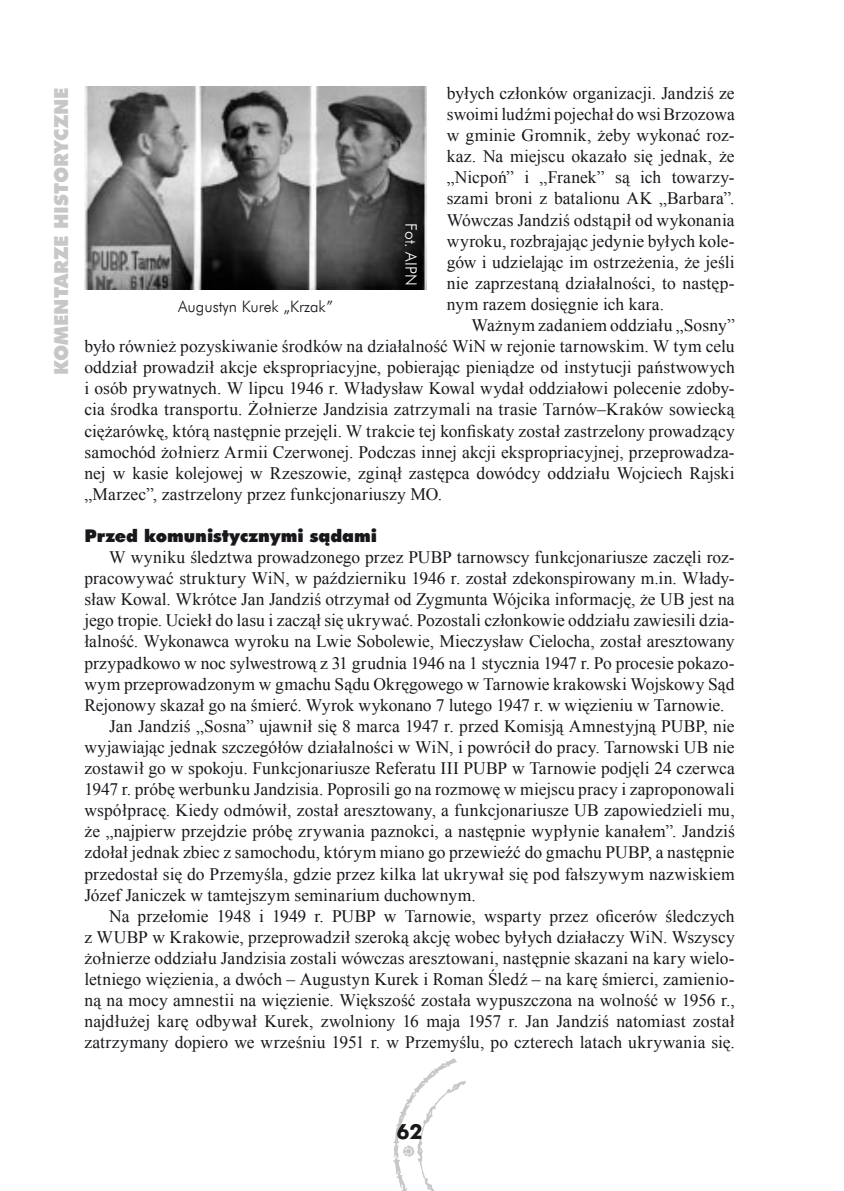
<style>
.page{position:relative;width:844px;height:1191px;background:#fff}
.page>*{position:absolute;margin:0;border:0;box-sizing:border-box;transform-origin:0 0}
.t1{font:700 21px "Futura EU";color:#1a171c}
.t2{font:19.25px "Futura X Blk EU";color:#c6c7c9}
.t3{font:17.5px/21px "Times New Roman";letter-spacing:.005em;color:#1a171c;text-align:justify}
.t4{font:17.5px "Futura X Blk EU";color:#1a171c}
.t5{font:15.75px "Futura Lt EU";color:#1a171c}
.t6{font:15.75px "Futura Lt EU";color:#fff}
</style>
<div class="page">
<img style="left:393px;top:1058px;width:72px;height:133px">
<img style="left:84px;top:87px;width:343px;height:202px">
<p class="t2" style="left:49px;top:375px;width:287px;rotate:-90deg">komentarze historyczne</p>
<p class="t3" style="left:446px;top:82px;width:289px">byłych członków organizacji. Jandziś ze swoimi ludźmi pojechał do wsi Brzozowa w gminie Gromnik, żeby wykonać roz&shy;kaz. Na miejscu okazało się jednak, że „Nicpoń” i „Franek” są ich towarzy&shy;szami broni z batalionu AK „Barbara”.<br>Wówczas Jandziś odstąpił od wykonania wyroku, rozbrajając jedynie byłych kole&shy;gów i udzielając im ostrzeżenia, że jeśli nie zaprzestaną działalności, to następ&shy;nym razem dosięgnie ich kara.</p>
<p class="t6" style="left:420px;top:223px;width:63px;rotate:90deg">Fot. AIPN</p>
<p class="t5" style="left:178px;top:296px;width:156px">Augustyn Kurek „Krzak”</p>
<p class="t3" style="left:84px;top:314px;width:651px;text-indent:387px">Ważnym zadaniem oddziału „Sosny” było również pozyskiwanie środków na działalność WiN w rejonie tarnowskim. W tym celu oddział prowadził akcje ekspropriacyjne, pobierając pieniądze od instytucji państwowych i osób prywatnych. W lipcu 1946 r. Władysław Kowal wydał oddziałowi polecenie zdoby&shy;cia środka transportu. Żołnierze Jandzisia zatrzymali na trasie Tarnów–Kraków sowiecką ciężarówkę, którą następnie przejęli. W trakcie tej konfiskaty został zastrzelony prowadzący samochód żołnierz Armii Czerwonej. Podczas innej akcji ekspropriacyjnej, przeprowadza&shy;nej w kasie kolejowej w Rzeszowie, zginął zastępca dowódcy oddziału Wojciech Rajski „Marzec”, zastrzelony przez funkcjonariuszy MO.</p>
<p class="t4" style="left:84px;top:524px;width:294px">Przed komunistycznymi sądami</p>
<p class="t3" style="left:109px;top:546px;width:627px">W wyniku śledztwa prowadzonego przez PUBP tarnowscy funkcjonariusze zaczęli roz-</p>
<p class="t3" style="left:84px;top:567px;width:651px">pracowywać struktury WiN, w październiku 1946 r. został zdekonspirowany m.in. Włady-</p>
<p class="t3" style="left:84px;top:588px;width:651px">sław Kowal. Wkrótce Jan Jandziś otrzymał od Zygmunta Wójcika informację, że UB jest na</p>
<p class="t3" style="left:84px;top:610px;width:651px">jego tropie. Uciekł do lasu i zaczął się ukrywać. Pozostali członkowie oddziału zawiesili dzia-</p>
<p class="t3" style="left:84px;top:631px;width:651px">łalność. Wykonawca wyroku na Lwie Sobolewie, Mieczysław Cielocha, został aresztowany</p>
<p class="t3" style="left:84px;top:652px;width:651px">przypadkowo w noc sylwestrową z 31 grudnia 1946 na 1 stycznia 1947 r. Po procesie pokazo-</p>
<p class="t3" style="left:84px;top:673px;width:651px">wym przeprowadzonym w gmachu Sądu Okręgowego w Tarnowie krakowski Wojskowy Sąd</p>
<p class="t3" style="left:84px;top:694px;width:641px">Rejonowy skazał go na śmierć. Wyrok wykonano 7 lutego 1947 r. w więzieniu w Tarnowie.</p>
<p class="t3" style="left:109px;top:715px;width:627px">Jan Jandziś „Sosna” ujawnił się 8 marca 1947 r. przed Komisją Amnestyjną PUBP, nie</p>
<p class="t3" style="left:84px;top:736px;width:651px">wyjawiając jednak szczegółów działalności w WiN, i powrócił do pracy. Tarnowski UB nie</p>
<p class="t3" style="left:84px;top:757px;width:651px">zostawił go w spokoju. Funkcjonariusze Referatu III PUBP w Tarnowie podjęli 24 czerwca</p>
<p class="t3" style="left:84px;top:778px;width:651px">1947 r. próbę werbunku Jandzisia. Poprosili go na rozmowę w miejscu pracy i zaproponowali</p>
<p class="t3" style="left:84px;top:799px;width:651px">współpracę. Kiedy odmówił, został aresztowany, a funkcjonariusze UB zapowiedzieli mu,</p>
<p class="t3" style="left:84px;top:820px;width:651px">że „najpierw przejdzie próbę zrywania paznokci, a następnie wypłynie kanałem”. Jandziś</p>
<p class="t3" style="left:84px;top:841px;width:651px">zdołał jednak zbiec z samochodu, którym miano go przewieźć do gmachu PUBP, a następnie</p>
<p class="t3" style="left:84px;top:863px;width:651px">przedostał się do Przemyśla, gdzie przez kilka lat ukrywał się pod fałszywym nazwiskiem</p>
<p class="t3" style="left:84px;top:884px;width:393px">Józef Janiczek w tamtejszym seminarium duchownym.</p>
<p class="t3" style="left:109px;top:905px;width:626px">Na przełomie 1948 i 1949 r. PUBP w Tarnowie, wsparty przez oficerów śledczych</p>
<p class="t3" style="left:84px;top:926px;width:651px">z WUBP w Krakowie, przeprowadził szeroką akcję wobec byłych działaczy WiN. Wszyscy</p>
<p class="t3" style="left:84px;top:947px;width:651px">żołnierze oddziału Jandzisia zostali wówczas aresztowani, następnie skazani na kary wielo-</p>
<p class="t3" style="left:84px;top:968px;width:651px">letniego więzienia, a dwóch – Augustyn Kurek i Roman Śledź – na karę śmierci, zamienio-</p>
<p class="t3" style="left:84px;top:989px;width:651px">ną na mocy amnestii na więzienie. Większość została wypuszczona na wolność w 1956 r.,</p>
<p class="t3" style="left:84px;top:1010px;width:651px">najdłużej karę odbywał Kurek, zwolniony 16 maja 1957 r. Jan Jandziś natomiast został</p>
<p class="t3" style="left:84px;top:1031px;width:651px">zatrzymany dopiero we wrześniu 1951 r. w Przemyślu, po czterech latach ukrywania się.</p>
<p class="t1" style="left:396px;top:1118px;width:14px">62</p>
</div>
